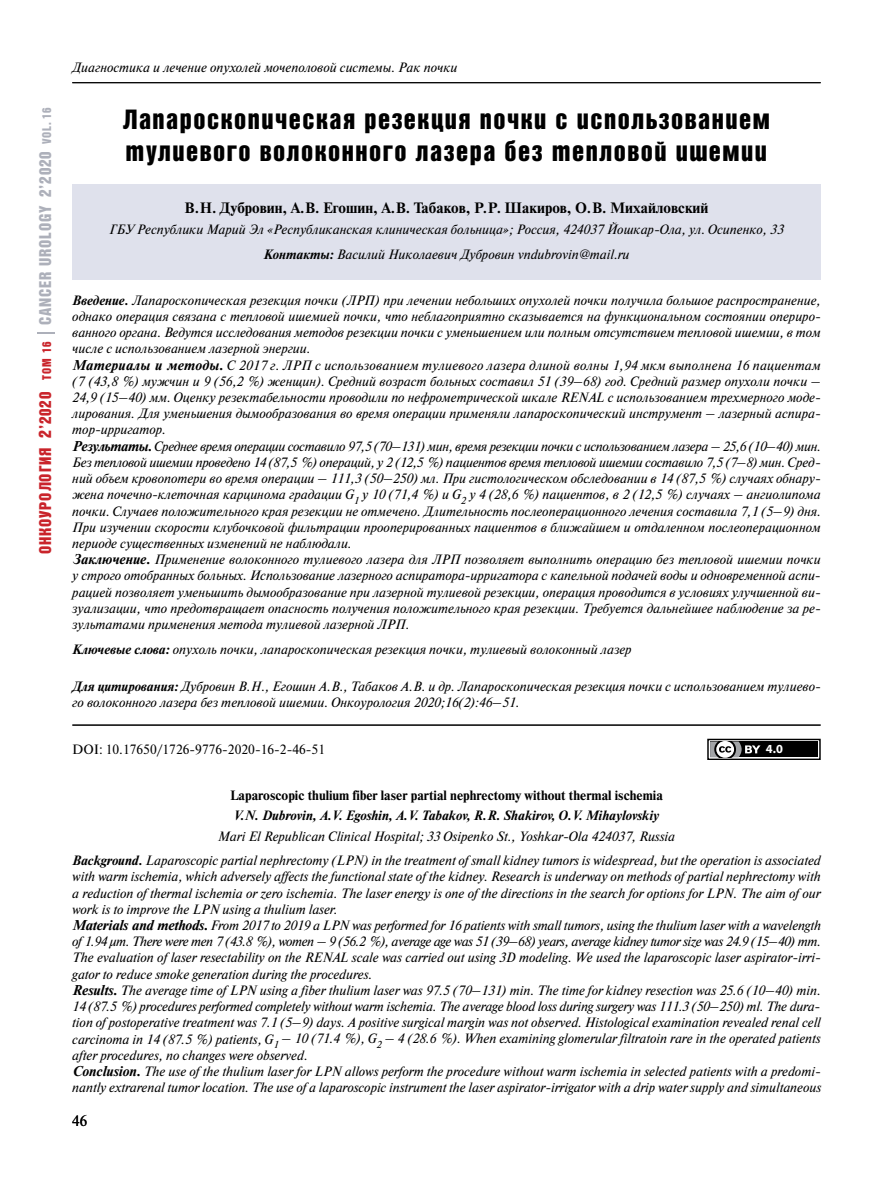
<style>
.page{position:relative;width:893px;height:1191px;background:#fff}
.page>*{position:absolute;margin:0;border:0;box-sizing:border-box;transform-origin:0 0}
.t1{font:27px/32.4px "Bastion Kontrast Alt C";letter-spacing:.055em;color:#000}
.t2{font:16.5px "Bastion Kontrast Alt C";letter-spacing:.05em;color:#adb0ba}
.t3{font:700 15px "Newton C";color:#000}
.t4{font:15px "Newton C";color:#000}
.t5{font:italic 13.5px/16.2px "Newton C";color:#000}
.t6{font:700 13.5px "Newton C";color:#000}
.t7{font:italic 700 13.5px "Newton C";color:#000}
.t8{font:13.5px "Newton C";color:#000}
.t9{font:700 12.45px "Myriad Pro";color:#fff}
.s1{color:#c9242b}
.s2{font-size:17.1px;color:#c9242b}
.s3{font-size:12.3px;color:#c9242b}
.s4{font-size:12.3px}
.s5{font-weight:700}
.s6{font-family:"Newton C Bold"}
</style>
<div class="page">
<svg style="left:38px;top:332px;width:17px;height:1px"></svg>
<hr style="left:72px;top:82px;width:749px;height:1px;background:#000">
<div style="left:72px;top:184px;width:749px;height:95px;background:#dfe1ec"></div>
<hr style="left:72px;top:724px;width:749px;height:2px;background:#000">
<svg style="left:709px;top:740px;width:110px;height:18px"></svg>
<div style="left:707px;top:738px;width:114px;height:22px;border:1px solid #000"></div>
<div style="left:710px;top:741px;width:108px;height:16px;background:#000"></div>
<svg style="left:710px;top:741px;width:50px;height:16px"></svg>
<p class="t2" style="left:37px;top:554px;width:448px;rotate:-90deg"><span class="s1">ОНКОУРОЛОГИЯ</span> <span class="s2">2</span><span class="s1">’2020</span> <span class="s3">ТОМ 16</span> CANCER UROLOGY 2’2020 <span class="s4">VOL. 16</span></p>
<p class="t5" style="left:72px;top:59px;width:387px">Диагностика и лечение опухолей мочеполовой системы. Рак почки</p>
<h1 class="t1" style="left:123px;top:103px;width:649px">Лапароскопическая резекция почки с использованием тулиевого волоконного лазера без тепловой ишемии</h1>
<p class="t3" style="left:185px;top:200px;width:525px">В.Н. Дубровин, А.В. Егошин, А.В. Табаков, Р.Р. Шакиров, О.В. Михайловский</p>
<p class="t5" style="left:109px;top:217px;width:676px;line-height:24.8px;text-align:center">ГБУ Республики Марий Эл «Республиканская клиническая больница»; Россия, 424037 Йошкар-Ола, ул. Осипенко, 33<br><span class="s5">Контакты:</span> Василий Николаевич Дубровин vndubrovin@mail.ru</p>
<p class="t5" style="left:72px;top:292px;width:750px"><span class="s5">Введение.</span> Лапароскопическая резекция почки (ЛРП) при лечении небольших опухолей почки получила большое распространение, однако операция связана с тепловой ишемией почки, что неблагоприятно сказывается на функциональном состоянии опериро&shy;ванного органа. Ведутся исследования методов резекции почки с уменьшением или полным отсутствием тепловой ишемии, в том числе с использованием лазерной энергии.<br><span class="s6">Материалы и методы.</span> С 2017 г. ЛРП с использованием тулиевого лазера длиной волны 1,94 мкм выполнена 16 пациентам (7 (43,8 %) мужчин и 9 (56,2 %) женщин). Средний возраст больных составил 51 (39–68) год. Средний размер опухоли почки – 24,9 (15–40) мм. Оценку резектабельности проводили по нефрометрической шкале RENAL с использованием трехмерного моде&shy;лирования. Для уменьшения дымообразования во время операции применяли лапароскопический инструмент – лазерный аспира&shy;тор-ирригатор.<br><span class="s6">Результаты.</span> Среднее время операции составило 97,5 (70–131) мин, время резекции почки с использованием лазера – 25,6 (10–40) мин.<br>Без тепловой ишемии проведено 14 (87,5 %) операций, у 2 (12,5 %) пациентов время тепловой ишемии составило 7,5 (7–8) мин. Сред&shy;ний объем кровопотери во время операции – 111,3 (50–250) мл. При гистологическом обследовании в 14 (87,5 %) случаях обнару&shy;жена почечно-клеточная карцинома градации G<sub>1</sub> у 10 (71,4 %) и G<sub>2</sub> у 4 (28,6 %) пациентов, в 2 (12,5 %) случаях – ангиолипома почки. Случаев положительного края резекции не отмечено. Длительность послеоперационного лечения составила 7,1 (5–9) дня.<br>При изучении скорости клубочковой фильтрации прооперированных пациентов в ближайшем и отдаленном послеоперационном периоде существенных изменений не наблюдали.<br><span class="s6">Заключение.</span> Применение волоконного тулиевого лазера для ЛРП позволяет выполнить операцию без тепловой ишемии почки у строго отобранных больных. Использование лазерного аспиратора-ирригатора с капельной подачей воды и одновременной аспи&shy;рацией позволяет уменьшить дымообразование при лазерной тулиевой резекции, операция проводится в условиях улучшенной ви&shy;зуализации, что предотвращает опасность получения положительного края резекции. Требуется дальнейшее наблюдение за ре&shy;зультатами применения метода тулиевой лазерной ЛРП.</p>
<p class="t5" style="left:72px;top:641px;width:561px"><span class="s5">Ключевые слова:</span> опухоль почки, лапароскопическая резекция почки, тулиевый волоконный лазер</p>
<p class="t5" style="left:72px;top:678px;width:750px"><span class="s5">Для цитирования:</span> Дубровин В.Н., Егошин А.В., Табаков А.В. и др. Лапароскопическая резекция почки с использованием тулиево&shy;го волоконного лазера без тепловой ишемии. Онкоурология 2020;16(2):46–51.</p>
<p class="t8" style="left:72px;top:741px;width:254px">DOI: 10.17650/1726-9776-2020-16-2-46-51</p>
<p class="t9" style="left:766px;top:741px;width:18px">4.0</p>
<p class="t6" style="left:230px;top:787px;width:434px">Laparoscopic thulium fiber laser partial nephrectomy without thermal ischemia</p>
<p class="t7" style="left:234px;top:808px;width:427px">V.N. Dubrovin, A.V. Egoshin, A.V. Tabakov, R.R. Shakirov, O.V. Mihaylovskiy</p>
<p class="t5" style="left:72px;top:823px;width:750px;line-height:24.8px;text-align:center">Mari El Republican Clinical Hospital; 33 Osipenko St., Yoshkar-Ola 424037, Russia<br><span class="s5">Background.</span> Laparoscopic partial nephrectomy (LPN) in the treatment of small kidney tumors is widespread, but the operation is associated</p>
<p class="t5" style="left:72px;top:868px;width:750px">with warm ischemia, which adversely affects the functional state of the kidney. Research is underway on methods of partial nephrectomy with a reduction of thermal ischemia or zero ischemia. The laser energy is one of the directions in the search for options for LPN. The aim of our work is to improve the LPN using a thulium laser.<br><span class="s6">Materials and methods.</span> From 2017 to 2019 a LPN was performed for 16 patients with small tumors, using the thulium laser with a wavelength of 1.94 µm. There were men 7 (43.8 %), women – 9 (56.2 %), average age was 51 (39–68) years, average kidney tumor size was 24.9 (15–40) mm.<br>The evaluation of laser resectability on the RENAL scale was carried out using 3D modeling. We used the laparoscopic laser aspirator-irri&shy;gator to reduce smoke generation during the procedures.<br><span class="s6">Results.</span> The average time of LPN using a fiber thulium laser was 97.5 (70–131) min. The time for kidney resection was 25.6 (10–40) min.<br>14 (87.5 %) procedures performed completely without warm ischemia. The average blood loss during surgery was 111.3 (50–250) ml. The dura&shy;tion of postoperative treatment was 7.1 (5–9) days. A positive surgical margin was not observed. Histological examination revealed renal cell carcinoma in 14 (87.5 %) patients, G<sub>1</sub> – 10 (71.4 %), G<sub>2</sub> – 4 (28.6 %). When examining glomerular filtratoin rare in the operated patients after procedures, no changes were observed.<br><span class="s6">Conclusion.</span> The use of the thulium laser for LPN allows perform the procedure without warm ischemia in selected patients with a predomi&shy;nantly extrarenal tumor location. The use of a laparoscopic instrument the laser aspirator-irrigator with a drip water supply and simultaneous</p>
<p class="t4" style="left:72px;top:1113px;width:17px">46</p>
</div>
